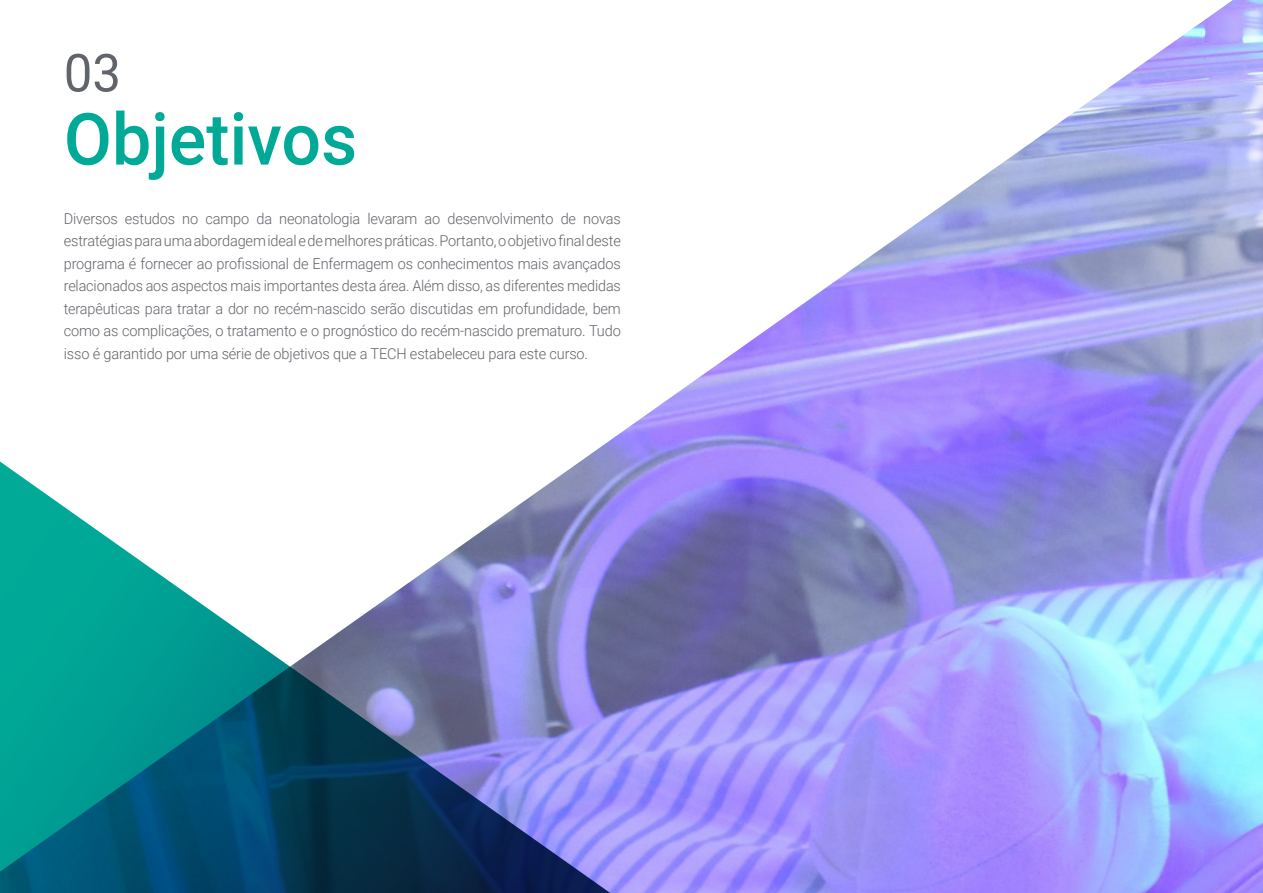
<style>
.page{position:relative;width:1263px;height:893px;background:#fff}
.page>*{position:absolute;margin:0;border:0;box-sizing:border-box;transform-origin:0 0}
.t1{font:500 72px "Roboto";color:#00aa97}
.t2{font:52.5px "Roboto";color:#61646a}
.t3{font:300 15px/22.5px "Roboto";letter-spacing:-.01em;color:#61646a;text-align:justify}
</style>
<div class="page">
<img style="left:602px;top:0;width:661px;height:893px">
<svg style="left:0;top:446px;width:640px;height:447px"></svg>
<h2 class="t2" style="left:64px;top:36px;width:59px">03</h2>
<h1 class="t1" style="left:64px;top:89px;width:295px">Objetivos</h1>
<p class="t3" style="left:64px;top:207px;width:559px">Diversos estudos no campo da neonatologia levaram ao desenvolvimento de novas estratégias para uma abordagem ideal e de melhores práticas. Portanto, o objetivo final deste programa é fornecer ao profissional de Enfermagem os conhecimentos mais avançados relacionados aos aspectos mais importantes desta área. Além disso, as diferentes medidas terapêuticas para tratar a dor no recém-nascido serão discutidas em profundidade, bem como as complicações, o tratamento e o prognóstico do recém-nascido prematuro. Tudo isso é garantido por uma série de objetivos que a TECH estabeleceu para este curso.</p>
</div>
